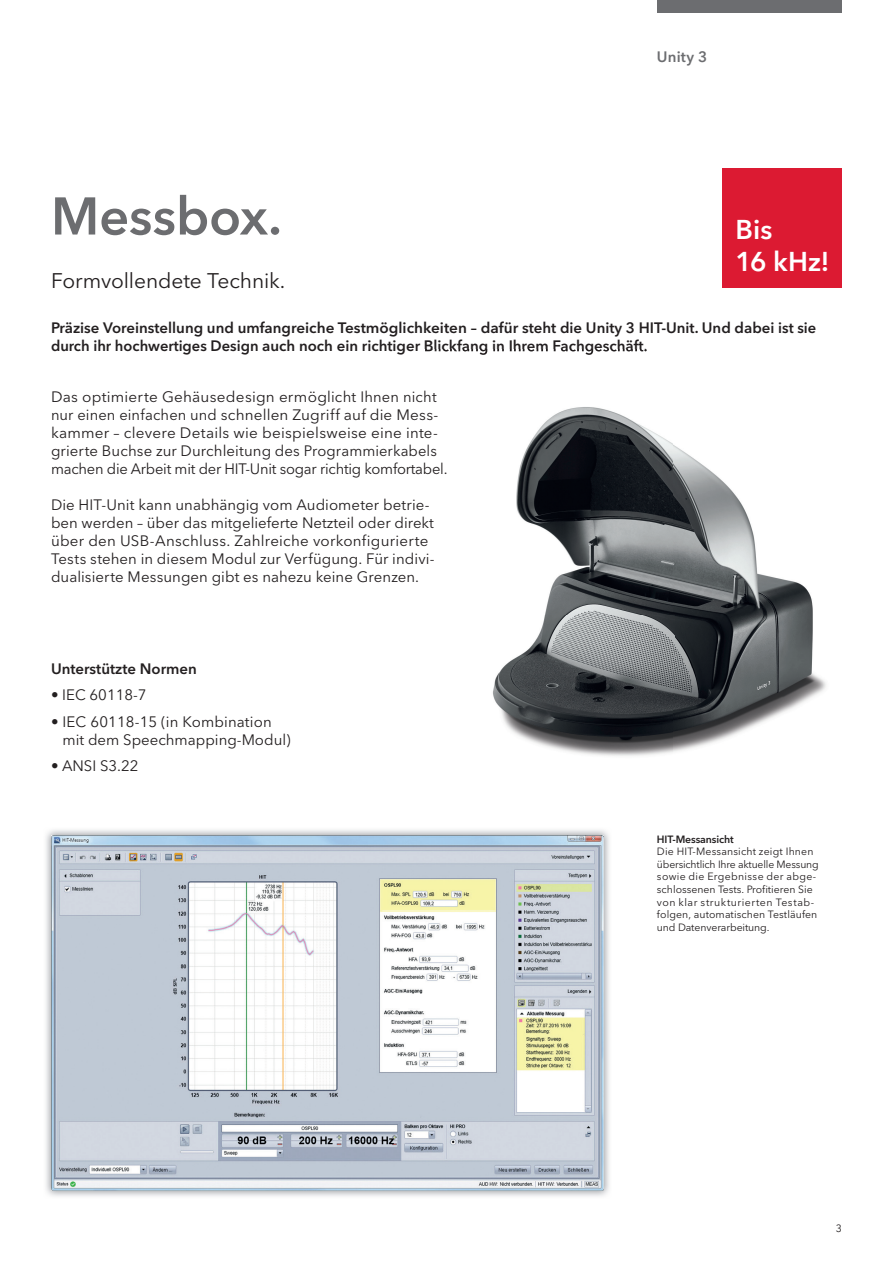
<style>
.page{position:relative;width:893px;height:1263px;background:#fff}
.page>*{position:absolute;margin:0;border:0;box-sizing:border-box;transform-origin:0 0}
.t1{font:600 52.5px "Avenir Next W1 G";letter-spacing:-.005em;color:#6c6d70}
.t2{font:600 27px/32.4px "Avenir Next W1 G";color:#fff}
.t3{font:21px "Avenir Next W1 G";letter-spacing:-.005em;color:#231f20}
.t4{font:15px/18px "Avenir Next W1 G";letter-spacing:.005em;color:#231f20}
.t5{font:600 15px/18px "Avenir Next W1 G";color:#231f20}
.t6{font:600 15px "Avenir Next W1 G";letter-spacing:.01em;color:#6c6d70}
.t7{font:10.5px/12.6px "Avenir Next W1 G";letter-spacing:.01em;color:#231f20}
.t8{font:600 10.5px "Avenir Next W1 G";letter-spacing:-.01em;color:#231f20}
</style>
<div class="page">
<div style="left:657px;top:0;width:185px;height:13px;background:#6c6d70"></div>
<div style="left:723px;top:169px;width:119px;height:119px;background:#dc1a32"></div>
<img style="left:493px;top:407px;width:333px;height:349px">
<img style="left:425px;top:349px;width:222px;height:6px">
<img style="left:46px;top:830px;width:564px;height:366px">
<img style="left:51px;top:835px;width:553px;height:355px">
<p class="t6" style="left:657px;top:47px;width:52px">Unity 3</p>
<h1 class="t1" style="left:51px;top:184px;width:232px">Messbox.</h1>
<h3 class="t3" style="left:51px;top:268px;width:236px">Formvollendete Technik.</h3>
<p class="t5" style="left:51px;top:319px;width:767px">Präzise Voreinstellung und umfangreiche Testmöglichkeiten – dafür steht die Unity 3 HIT-Unit. Und dabei ist sie durch ihr hochwertiges Design auch noch ein richtiger Blickfang in Ihrem Fachgeschäft.</p>
<p class="t4" style="left:51px;top:388px;width:398px">Das optimierte Gehäusedesign ermöglicht Ihnen nicht nur einen einfachen und schnellen Zugriff auf die Mess&shy;kammer – clevere Details wie beispielsweise eine inte&shy;grierte Buchse zur Durchleitung des Programmierkabels machen die Arbeit mit der HIT-Unit sogar richtig komfortabel.</p>
<p class="t4" style="left:51px;top:496px;width:385px">Die HIT-Unit kann unabhängig vom Audio meter betrie&shy;ben werden – über das mitgelieferte Netzteil oder direkt über den USB-Anschluss. Zahlreiche vorkonfigurierte Tests stehen in diesem Modul zur Verfügung. Für indivi&shy;dualisierte Messungen gibt es nahezu keine Grenzen.</p>
<h2 class="t2" style="left:736px;top:213px;width:96px">Bis<br>16 kHz!</h2>
<p class="t5" style="left:51px;top:659px;width:147px">Unterstützte Normen</p>
<p class="t4" style="left:51px;top:686px;width:97px">• IEC 60118-7</p>
<p class="t4" style="left:63px;top:712px;width:230px;text-indent:-12px">• IEC 60118-15 (in Kombination mit dem Speechmapping-Modul)</p>
<p class="t4" style="left:51px;top:757px;width:89px">• ANSI S3.22</p>
<p class="t8" style="left:657px;top:833px;width:78px">HIT-Messansicht</p>
<p class="t7" style="left:657px;top:845px;width:163px">Die HIT-Messansicht zeigt Ihnen übersichtlich Ihre aktuelle Messung sowie die Ergebnisse der ab ge&shy;schlossenen Tests. Profitieren Sie von klar strukturierten Test ab&shy;folgen, automatischen Testläufen und Datenverarbeitung.</p>
<p class="t7" style="left:836px;top:1222px;width:8px">3</p>
</div>
